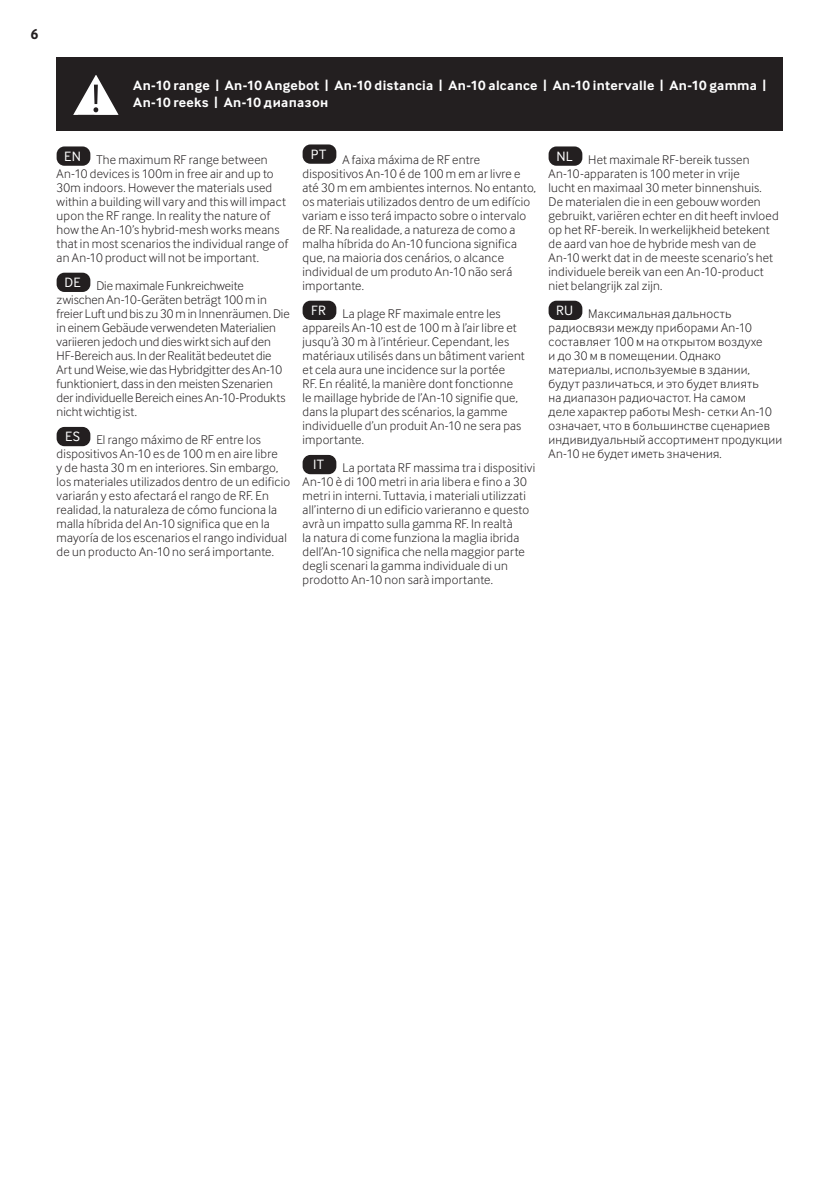
<style>
.page{position:relative;width:840px;height:1191px;background:#fff}
.page>*{position:absolute;margin:0;border:0;box-sizing:border-box;transform-origin:0 0}
.t1{font:700 15px "Inter Face";color:#231f20}
.Sub_Heading{font:700 14px/16.8px "Inter Face";letter-spacing:.02em;color:#fff}
.Sub_Heading-2{font:14px "Inter Face";letter-spacing:.025em;color:#fff}
.Caption_Copy_N{font:300 13px/14px "Inter Face";letter-spacing:.015em;color:#231f20}
</style>
<div class="page">
<div style="left:57px;top:57px;width:725px;height:73px;background:#231f20"></div>
<svg style="left:73px;top:75px;width:46px;height:40px"></svg>
<div style="left:57px;top:146px;width:33px;height:20px;background:#231f20;border-radius:8px"></div>
<div style="left:57px;top:273px;width:33px;height:19px;background:#231f20;border-radius:8px"></div>
<div style="left:57px;top:427px;width:33px;height:19px;background:#231f20;border-radius:8px"></div>
<div style="left:302px;top:144px;width:34px;height:20px;background:#231f20;border-radius:8px"></div>
<div style="left:302px;top:301px;width:34px;height:19px;background:#231f20;border-radius:8px"></div>
<div style="left:302px;top:455px;width:34px;height:19px;background:#231f20;border-radius:8px"></div>
<div style="left:548px;top:146px;width:34px;height:20px;background:#231f20;border-radius:8px"></div>
<div style="left:548px;top:301px;width:34px;height:19px;background:#231f20;border-radius:8px"></div>
<p class="t1" style="left:30px;top:25px;width:10px">6</p>
<p class="Sub_Heading" style="left:133px;top:77px;width:634px">An-10 range | An-10 Angebot | An-10 distancia | An-10 alcance | An-10 intervalle | An-10 gamma |<br>An-10 reeks | An-10 диапазон</p>
<p class="Sub_Heading-2" style="left:64px;top:148px;width:18px">EN</p>
<p class="Caption_Copy_N" style="left:57px;top:152px;width:233px;text-indent:40px">The maximum RF range between An-10 devices is 100m in free air and up to 30m indoors. However the materials used within a building will vary and this will impact upon the RF range. In reality the nature of how the An-10’s hybrid-mesh works means that in most scenarios the individual range of an An-10 product will not be important.</p>
<p class="Sub_Heading-2" style="left:64px;top:274px;width:18px">DE</p>
<p class="Caption_Copy_N" style="left:57px;top:278px;width:234px;text-indent:40px">Die maximale Funkreichweite zwischen An-10-Geräten beträgt 100 m in freier Luft und bis zu 30 m in Innenräumen. Die in einem Gebäude verwendeten Materialien variieren jedoch und dies wirkt sich auf den HF-Bereich aus. In der Realität bedeutet die Art und Weise, wie das Hybridgitter des An-10 funktioniert, dass in den meisten Szenarien der individuelle Bereich eines An-10-Produkts nicht wichtig ist.</p>
<p class="Sub_Heading-2" style="left:65px;top:428px;width:16px">ES</p>
<p class="Caption_Copy_N" style="left:57px;top:433px;width:235px;text-indent:40px">El rango máximo de RF entre los dispositivos An-10 es de 100 m en aire libre<br>y de hasta 30 m en interiores. Sin embargo, los materiales utilizados dentro de un edificio variarán y esto afectará el rango de RF. En realidad, la naturaleza de cómo funciona la malla híbrida del An-10 significa que en la mayoría de los escenarios el rango individual de un producto An-10 no será importante.</p>
<p class="Sub_Heading-2" style="left:311px;top:146px;width:17px">PT</p>
<p class="Caption_Copy_N" style="left:302px;top:152px;width:235px;text-indent:40px">A faixa máxima de RF entre dispositivos An-10 é de 100 m em ar livre e até 30 m em ambientes internos. No entanto, os materiais utilizados dentro de um edifício variam e isso terá impacto sobre o intervalo de RF. Na realidade, a natureza de como a malha híbrida do An-10 funciona significa que, na maioria dos cenários, o alcance individual de um produto An-10 não será importante.</p>
<p class="Sub_Heading-2" style="left:311px;top:302px;width:16px">FR</p>
<p class="Caption_Copy_N" style="left:302px;top:306px;width:224px;text-indent:40px">La plage RF maximale entre les appareils An-10 est de 100 m à l’air libre et jusqu’à 30 m à l’intérieur. Cependant, les matériaux utilisés dans un bâtiment varient et cela aura une incidence sur la portée<br>RF. En réalité, la manière dont fonctionne le maillage hybride de l’An-10 signifie que, dans la plupart des scénarios, la gamme individuelle d’un produit An-10 ne sera pas importante.</p>
<p class="Sub_Heading-2" style="left:313px;top:456px;width:12px">IT</p>
<p class="Caption_Copy_N" style="left:302px;top:461px;width:234px;text-indent:40px">La portata RF massima tra i dispositivi An-10 è di 100 metri in aria libera e fino a 30 metri in interni. Tuttavia, i materiali utilizzati all’interno di un edificio varieranno e questo avrà un impatto sulla gamma RF. In realtà<br>la natura di come funziona la maglia ibrida dell’An-10 significa che nella maggior parte degli scenari la gamma individuale di un prodotto An-10 non sarà importante.</p>
<p class="Sub_Heading-2" style="left:556px;top:148px;width:18px">NL</p>
<p class="Caption_Copy_N" style="left:548px;top:152px;width:231px;text-indent:40px">Het maximale RF-bereik tussen An-10-apparaten is 100 meter in vrije<br>lucht en maximaal 30 meter binnenshuis.<br>De materialen die in een gebouw worden gebruikt, variëren echter en dit heeft invloed op het RF-bereik. In werkelijkheid betekent de aard van hoe de hybride mesh van de An-10 werkt dat in de meeste scenario’s het individuele bereik van een An-10-product niet belangrijk zal zijn.</p>
<p class="Sub_Heading-2" style="left:555px;top:302px;width:19px">RU</p>
<p class="Caption_Copy_N" style="left:548px;top:306px;width:235px;text-indent:40px">Максимальная дальность радиосвязи между приборами An-10 составляет 100 м на открытом воздухе<br>и до 30 м в помещении. Однако материалы, используемые в здании, будут различаться, и это будет влиять<br>на диапазон радиочастот. На самом<br>деле характер работы Mesh- сетки An-10 означает, что в большинстве сценариев индивидуальный ассортимент продукции An-10 не будет иметь значения.</p>
</div>
